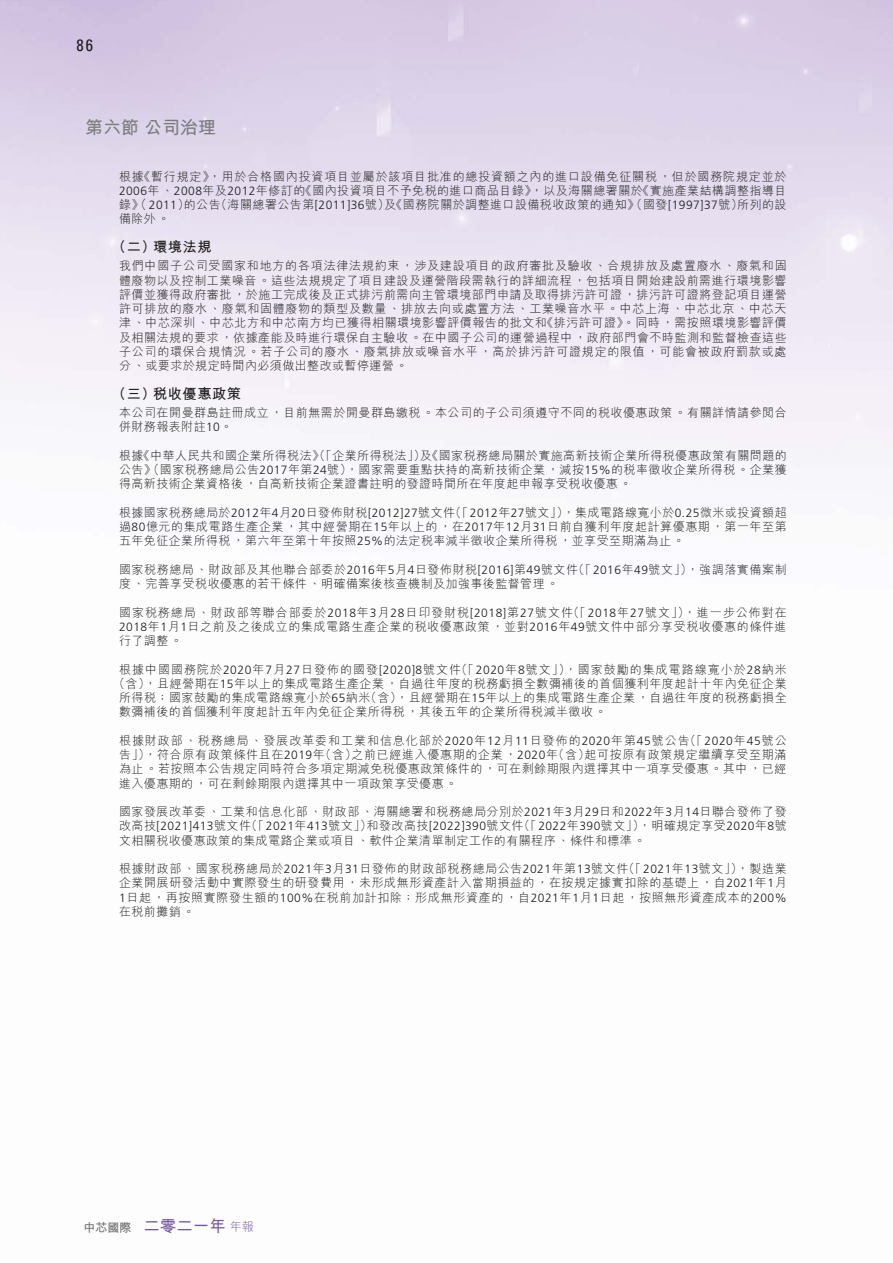
<style>
.page{position:relative;width:893px;height:1263px;background:#fff}
.page>*{position:absolute;margin:0;border:0;box-sizing:border-box;transform-origin:0 0}
.t1{font:700 18px "M Hei HK";color:#7c7b7b}
.t2{font:700 16.5px "M Hei HK";color:#7859a2}
.t3{font:condensed 16.5px "Univers LT Std";color:#1c1c1b}
.t4{font:700 14.25px "M Hei HK";letter-spacing:.035em;color:#1c1c1b}
.t5{font:300 12px/14.2px "M Hei HK";letter-spacing:.04em;color:#1c1c1b;text-align:justify}
.t6{font:300 12px "M Hei HK";letter-spacing:.085em;color:#1c1c1b}
.s1{font-family:"Frutiger LT Std"}
.s2{font-size:12px;color:#6f6f6f}
.s3{font-weight:300;font-size:12px}
</style>
<div class="page">
<h2 class="t3" style="left:77px;top:35px;width:18px">86</h2>
<h1 class="t1" style="left:85px;top:114px;width:133px">第六節公司治理</h1>
<p class="t5" style="left:119px;top:169px;width:669px">根據《暫行規定》，用於合格國內投資項目並屬於該項目批准的總投資額之內的進口設備免征關稅，但於國務院規定並於<span class="s1">2006</span>年、<span class="s1">2008</span>年及<span class="s1">2012</span>年修訂的《國內投資項目不予免稅的進口商品目錄》，以及海關總署關於《實施產業結構調整指導目錄》（<span class="s1">2011</span>）的公告（海關總署公告第<span class="s1">[2011]36</span>號）及《國務院關於調整進口設備稅收政策的通知》（國發<span class="s1">[1997]37</span>號）所列的設備除外。</p>
<p class="t4" style="left:112px;top:236px;width:101px">（二）環境法規</p>
<p class="t5" style="left:119px;top:258px;width:669px">我們中國子公司受國家和地方的各項法律法規約束，涉及建設項目的政府審批及驗收、合規排放及處置廢水、廢氣和固體廢物以及控制工業噪音。這些法規規定了項目建設及運營階段需執行的詳細流程，包括項目開始建設前需進行環境影響評價並獲得政府審批，於施工完成後及正式排污前需向主管環境部門申請及取得排污許可證，排污許可證將登記項目運營許可排放的廢水、廢氣和固體廢物的類型及數量、排放去向或處置方法、工業噪音水平。中芯上海、中芯北京、中芯天津、中芯深圳、中芯北方和中芯南方均已獲得相關環境影響評價報告的批文和《排污許可證》。同時，需按照環境影響評價及相關法規的要求，依據產能及時進行環保自主驗收。在中國子公司的運營過程中，政府部門會不時監測和監督檢查這些子公司的環保合規情況。若子公司的廢水、廢氣排放或噪音水平，高於排污許可證規定的限值，可能會被政府罰款或處分、或要求於規定時間內必須做出整改或暫停運營。</p>
<p class="t4" style="left:112px;top:383px;width:131px">（三）稅收優惠政策</p>
<p class="t5" style="left:119px;top:405px;width:669px">本公司在開曼群島註冊成立，目前無需於開曼群島繳稅。本公司的子公司須遵守不同的稅收優惠政策。有關詳情請參閱合併財務報表附註<span class="s1">10</span>。</p>
<p class="t5" style="left:119px;top:448px;width:669px">根據《中華人民共和國企業所得稅法》（「企業所得稅法」）及《國家稅務總局關於實施高新技術企業所得稅優惠政策有關問題的公告》（國家稅務總局公告<span class="s1">2017</span>年第<span class="s1">24</span>號），國家需要重點扶持的高新技術企業，減按<span class="s1">15%</span>的稅率徵收企業所得稅。企業獲得高新技術企業資格後，自高新技術企業證書註明的發證時間所在年度起申報享受稅收優惠。</p>
<p class="t5" style="left:119px;top:505px;width:669px">根據國家稅務總局於<span class="s1">2012</span>年<span class="s1">4</span>月<span class="s1">20</span>日發佈財稅<span class="s1">[2012]27</span>號文件（「<span class="s1">2012</span>年<span class="s1">27</span>號文」），集成電路線寬小於<span class="s1">0.25</span>微米或投資額超過<span class="s1">80</span>億元的集成電路生產企業，其中經營期在<span class="s1">15</span>年以上的，在<span class="s1">2017</span>年<span class="s1">12</span>月<span class="s1">31</span>日前自獲利年度起計算優惠期，第一年至第五年免征企業所得稅，第六年至第十年按照<span class="s1">25%</span>的法定稅率減半徵收企業所得稅，並享受至期滿為止。</p>
<p class="t5" style="left:119px;top:562px;width:669px">國家稅務總局、財政部及其他聯合部委於<span class="s1">2016</span>年<span class="s1">5</span>月<span class="s1">4</span>日發佈財稅<span class="s1">[2016]</span>第<span class="s1">49</span>號文件（「<span class="s1">2016</span>年<span class="s1">49</span>號文」），強調落實備案制度、完善享受稅收優惠的若干條件、明確備案後核查機制及加強事後監督管理。</p>
<p class="t5" style="left:119px;top:605px;width:669px">國家稅務總局、財政部等聯合部委於<span class="s1">2018</span>年<span class="s1">3</span>月<span class="s1">28</span>日印發財稅<span class="s1">[2018]</span>第<span class="s1">27</span>號文件（「<span class="s1">2018</span>年<span class="s1">27</span>號文」），進一步公佈對在<span class="s1">2018</span>年<span class="s1">1</span>月<span class="s1">1</span>日之前及之後成立的集成電路生產企業的稅收優惠政策，並對<span class="s1">2016</span>年<span class="s1">49</span>號文件中部分享受稅收優惠的條件進行了調整。</p>
<p class="t6" style="left:119px;top:661px;width:669px">根據中國國務院於<span class="s1">2020</span>年<span class="s1">7</span>月<span class="s1">27</span>日發佈的國發<span class="s1">[2020]8</span>號文件（「<span class="s1">2020</span>年<span class="s1">8</span>號文」），國家鼓勵的集成電路線寬小於<span class="s1">28</span>納米</p>
<p class="t5" style="left:113px;top:676px;width:675px">（含），且經營期在<span class="s1">15</span>年以上的集成電路生產企業，自過往年度的稅務虧損全數彌補後的首個獲利年度起計十年內免征企業</p>
<p class="t5" style="left:119px;top:690px;width:669px">所得稅；國家鼓勵的集成電路線寬小於<span class="s1">65</span>納米（含），且經營期在<span class="s1">15</span>年以上的集成電路生產企業，自過往年度的稅務虧損全</p>
<p class="t5" style="left:119px;top:704px;width:489px">數彌補後的首個獲利年度起計五年內免征企業所得稅，其後五年的企業所得稅減半徵收。</p>
<p class="t5" style="left:119px;top:733px;width:669px">根據財政部、稅務總局、發展改革委和工業和信息化部於<span class="s1">2020</span>年<span class="s1">12</span>月<span class="s1">11</span>日發佈的<span class="s1">2020</span>年第<span class="s1">45</span>號公告（「<span class="s1">2020</span>年<span class="s1">45</span>號公告」），符合原有政策條件且在<span class="s1">2019</span>年（含）之前已經進入優惠期的企業，<span class="s1">2020</span>年（含）起可按原有政策規定繼續享受至期滿為止。若按照本公告規定同時符合多項定期減免稅優惠政策條件的，可在剩餘期限內選擇其中一項享受優惠。其中，已經進入優惠期的，可在剩餘期限內選擇其中一項政策享受優惠。</p>
<p class="t5" style="left:119px;top:804px;width:669px">國家發展改革委、工業和信息化部、財政部、海關總署和稅務總局分別於<span class="s1">2021</span>年<span class="s1">3</span>月<span class="s1">29</span>日和<span class="s1">2022</span>年<span class="s1">3</span>月<span class="s1">14</span>日聯合發佈了發改高技<span class="s1">[2021]413</span>號文件（「<span class="s1">2021</span>年<span class="s1">413</span>號文」）和發改高技<span class="s1">[2022]390</span>號文件（「<span class="s1">2022</span>年<span class="s1">390</span>號文」），明確規定享受<span class="s1">2020</span>年<span class="s1">8</span>號文相關稅收優惠政策的集成電路企業或項目、軟件企業清單制定工作的有關程序、條件和標準。</p>
<p class="t5" style="left:119px;top:861px;width:669px">根據財政部、國家稅務總局於<span class="s1">2021</span>年<span class="s1">3</span>月<span class="s1">31</span>日發佈的財政部稅務總局公告<span class="s1">2021</span>年第<span class="s1">13</span>號文件（「<span class="s1">2021</span>年<span class="s1">13</span>號文」），製造業企業開展研發活動中實際發生的研發費用，未形成無形資產計入當期損益的，在按規定據實扣除的基礎上，自<span class="s1">2021</span>年<span class="s1">1</span>月<span class="s1">1</span>日起，再按照實際發生額的<span class="s1">100%</span>在稅前加計扣除；形成無形資產的，自<span class="s1">2021</span>年<span class="s1">1</span>月<span class="s1">1</span>日起，按照無形資產成本的<span class="s1">200%</span>在稅前攤銷。</p>
<h2 class="t2" style="left:83px;top:1213px;width:172px"><span class="s2">中芯國際</span> 二零二一年<span class="s3">年報</span></h2>
</div>
